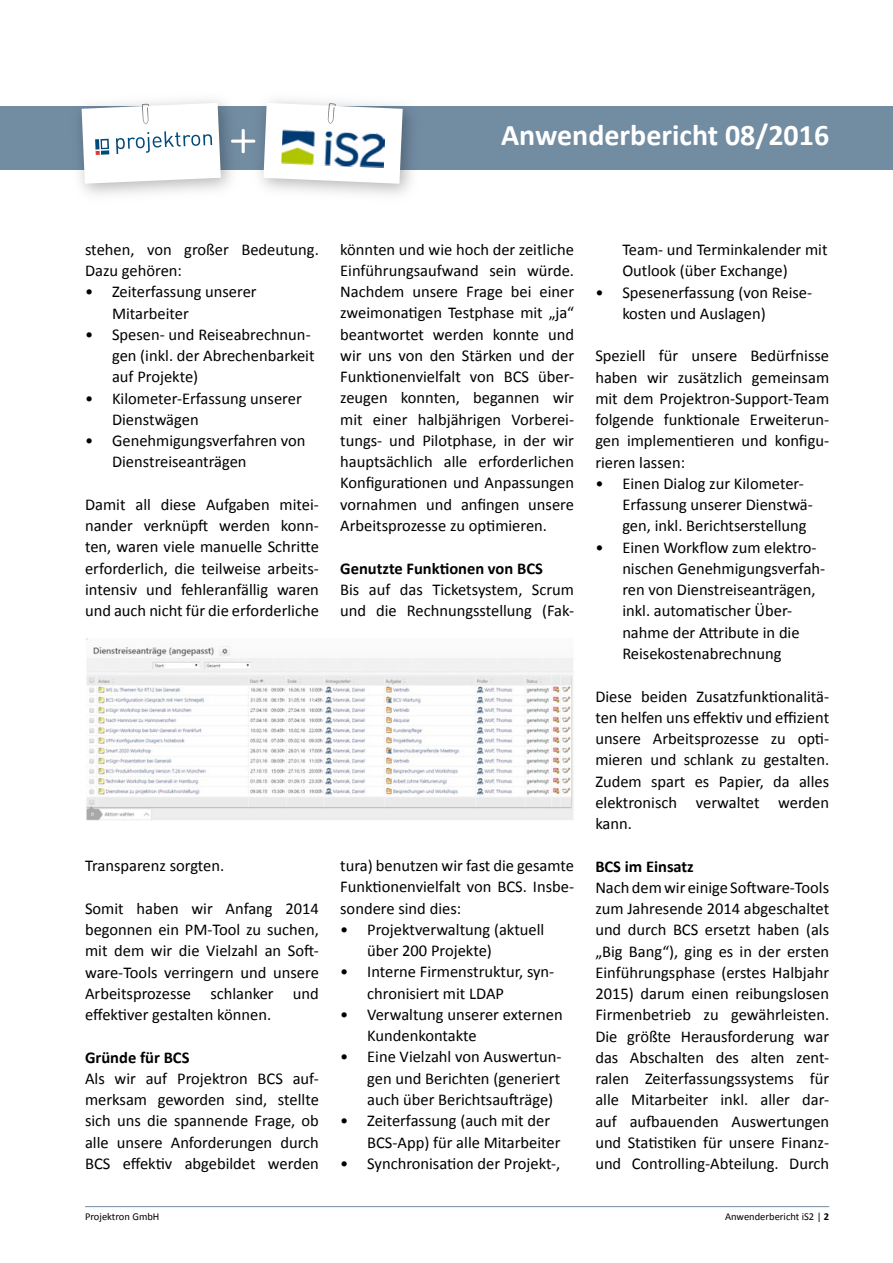
<style>
.page{position:relative;width:893px;height:1263px;background:#fff}
.page>*{position:absolute;margin:0;border:0;box-sizing:border-box;transform-origin:0 0}
.t1{font:700 30px "Calibri";color:#fff}
.t2{font:16.5px/21.3px "Calibri";color:#000}
.t3{font:700 16.5px "Calibri";color:#000}
.t4{font:10.5px "Calibri";color:#000}
.s1{font-weight:700}
</style>
<div class="page">
<hr style="left:85px;top:1206px;width:744px;height:1px;background:#728ca2">
<div style="left:0;top:106px;width:893px;height:64px;background:#728ca2"></div>
<img style="left:79px;top:100px;width:165px;height:95px">
<svg style="left:82px;top:103px;width:139px;height:81px"></svg>
<div style="left:242px;top:129px;width:3px;height:24px;border:2px solid #fff"></div>
<svg style="left:232px;top:130px;width:15px;height:22px"></svg>
<div style="left:231px;top:140px;width:24px;height:3px;border:2px solid #fff"></div>
<img style="left:247px;top:100px;width:165px;height:95px">
<svg style="left:263px;top:103px;width:140px;height:81px"></svg>
<img style="left:281px;top:130px;width:104px;height:38px">
<img style="left:86px;top:638px;width:488px;height:183px">
<h1 class="t1" style="left:501px;top:116px;width:330px">Anwenderbericht 08/2016</h1>
<p class="t2" style="left:85px;top:239px;width:235px">stehen, von großer Bedeutung.<br>Dazu gehören:</p>
<p class="t2" style="left:112px;top:281px;width:146px;text-indent:-27px">• Zeiterfassung unserer<br>Mitarbeiter</p>
<p class="t2" style="left:112px;top:324px;width:204px;text-indent:-27px">• Spesen- und Reiseabrechnun&shy;gen (inkl. der Abrechenbarkeit auf Projekte)</p>
<p class="t2" style="left:112px;top:388px;width:191px;text-indent:-27px">• Kilometer-Erfassung unserer<br>Dienstwägen</p>
<p class="t2" style="left:112px;top:430px;width:195px;text-indent:-27px">• Genehmigungsverfahren von<br>Dienstreiseanträgen</p>
<p class="t2" style="left:85px;top:494px;width:235px;text-align:justify">Damit all diese Aufgaben mitei&shy;nander verknüpft werden konn&shy;ten, waren viele manuelle Schritte erforderlich, die teilweise arbeits&shy;intensiv und fehleranfällig waren und auch nicht für die erforderliche</p>
<p class="t2" style="left:85px;top:855px;width:141px">Transparenz sorgten.</p>
<p class="t2" style="left:85px;top:898px;width:235px;text-align:justify">Somit haben wir Anfang 2014 begonnen ein PM-Tool zu suchen, mit dem wir die Vielzahl an Soft&shy;ware-Tools verringern und unsere Arbeitsprozesse schlanker und effektiver gestalten können.</p>
<p class="t3" style="left:85px;top:1047px;width:106px">Gründe für BCS</p>
<p class="t2" style="left:85px;top:1068px;width:235px;text-align:justify">Als wir auf Projektron BCS auf&shy;merksam geworden sind, stellte sich uns die spannende Frage, ob alle unsere Anforderungen durch BCS effektiv abgebildet werden</p>
<p class="t4" style="left:85px;top:1210px;width:76px">Projektron GmbH</p>
<p class="t2" style="left:340px;top:239px;width:235px;text-align:justify">könnten und wie hoch der zeitliche Einführungsaufwand sein würde.<br>Nachdem unsere Frage bei einer zweimonatigen Testphase mit „ja“ beantwortet werden konnte und wir uns von den Stärken und der Funktionenvielfalt von BCS über&shy;zeugen konnten, begannen wir mit einer halbjährigen Vorberei&shy;tungs- und Pilotphase, in der wir hauptsächlich alle erforderlichen Konfigurationen und Anpassungen vornahmen und anfingen unsere Arbeitsprozesse zu optimieren.</p>
<p class="t3" style="left:340px;top:557px;width:204px">Genutzte Funktionen von BCS</p>
<p class="t2" style="left:340px;top:579px;width:235px">Bis auf das Ticketsystem, Scrum und die Rechnungsstellung (Fak-</p>
<p class="t2" style="left:340px;top:855px;width:235px;text-align:justify">tura) benutzen wir fast die gesamte Funktionenvielfalt von BCS. Insbe&shy;sondere sind dies:</p>
<p class="t2" style="left:367px;top:919px;width:179px;text-indent:-27px">• Projektverwaltung (aktuell über 200 Projekte)</p>
<p class="t2" style="left:367px;top:961px;width:189px;text-indent:-27px">• Interne Firmenstruktur, syn&shy;chronisiert mit LDAP</p>
<p class="t2" style="left:367px;top:1004px;width:197px;text-indent:-27px">• Verwaltung unserer externen<br>Kundenkontakte</p>
<p class="t2" style="left:367px;top:1046px;width:196px;text-align:justify;text-indent:-27px">• Eine Vielzahl von Auswertun&shy;gen und Berichten (generiert auch über Berichtsaufträge)</p>
<p class="t2" style="left:367px;top:1110px;width:195px;text-indent:-27px">• Zeiterfassung (auch mit der<br>BCS-App) für alle Mitarbeiter</p>
<p class="t2" style="left:340px;top:1153px;width:222px">• Synchronisation der Projekt-,</p>
<p class="t2" style="left:622px;top:239px;width:207px">Team- und Terminkalender mit<br>Outlook (über Exchange)</p>
<p class="t2" style="left:622px;top:282px;width:191px;text-indent:-27px">• Spesenerfassung (von Reise&shy;kosten und Auslagen)</p>
<p class="t2" style="left:595px;top:345px;width:235px;text-align:justify">Speziell für unsere Bedürfnisse haben wir zusätzlich gemeinsam mit dem Projektron-Support-Team folgende funktionale Erweiterun&shy;gen implementieren und konfigu&shy;rieren lassen:</p>
<p class="t2" style="left:622px;top:473px;width:192px;text-indent:-27px">• Einen Dialog zur Kilometer-<br>Erfassung unserer Dienstwä&shy;gen, inkl. Berichtserstellung</p>
<p class="t2" style="left:622px;top:537px;width:204px;text-indent:-27px">• Einen Workflow zum elektro&shy;nischen Genehmigungsverfah&shy;ren von Dienstreiseanträgen, inkl. automatischer Über&shy;nahme der Attribute in die<br>Reisekostenabrechnung</p>
<p class="t2" style="left:595px;top:685px;width:235px;text-align:justify">Diese beiden Zusatzfunktionalitä&shy;ten helfen uns effektiv und effizient unsere Arbeitsprozesse zu opti&shy;mieren und schlank zu gestalten.<br>Zudem spart es Papier, da alles elektronisch verwaltet werden kann.</p>
<p class="t3" style="left:595px;top:855px;width:100px">BCS im Einsatz</p>
<p class="t2" style="left:595px;top:877px;width:235px;text-align:justify">Nach dem wir einige Software-Tools zum Jahresende 2014 abgeschaltet und durch BCS ersetzt haben (als „Big Bang“), ging es in der ersten Einführungsphase (erstes Halbjahr 2015) darum einen reibungslosen Firmenbetrieb zu gewährleisten.<br>Die größte Herausforderung war das Abschalten des alten zent&shy;ralen Zeiterfassungssystems für alle Mitarbeiter inkl. aller dar&shy;auf aufbauenden Auswertungen und Statistiken für unsere Finanz&shy;und Controlling-Abteilung. Durch</p>
<p class="t4" style="left:725px;top:1210px;width:106px">Anwenderbericht iS2 | <span class="s1">2</span></p>
</div>
